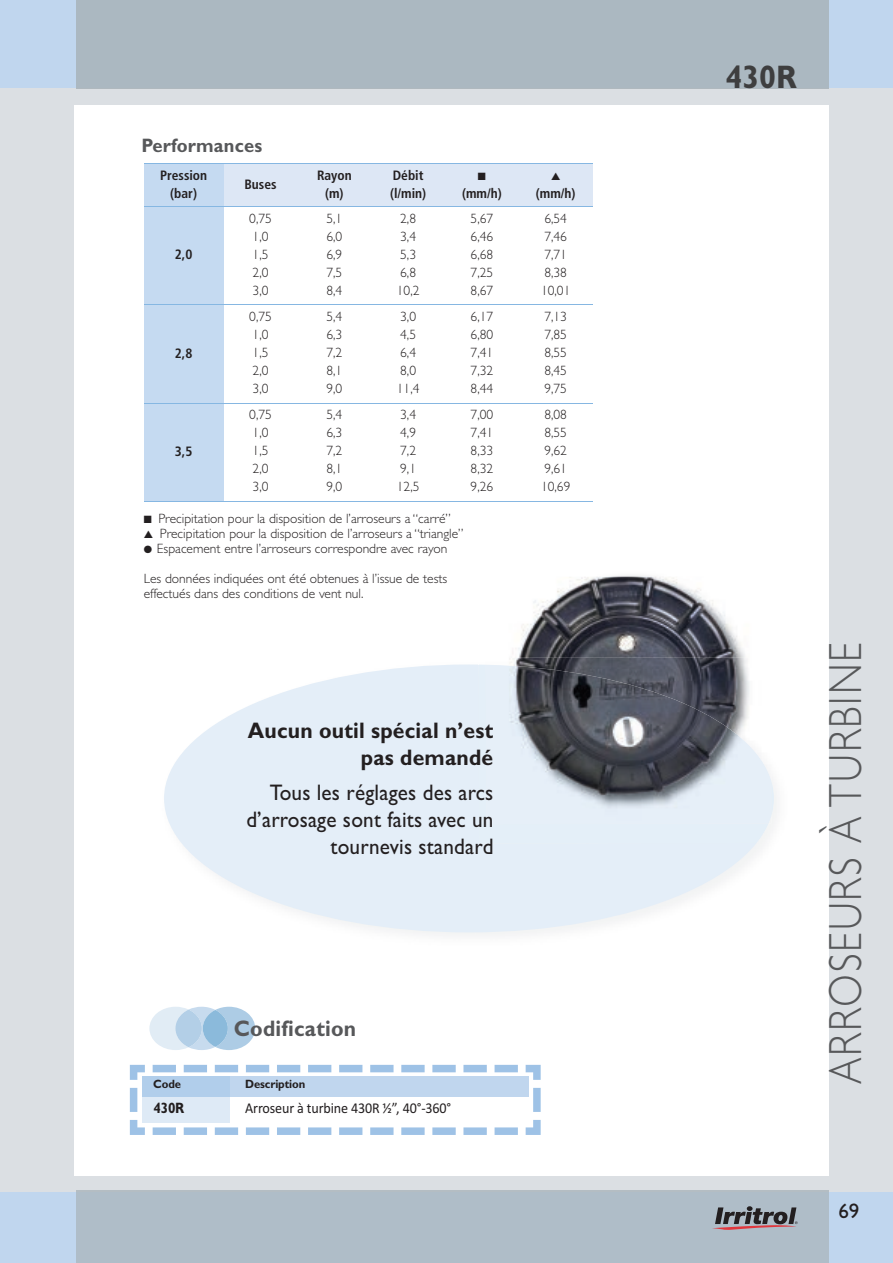
<style>
.page{position:relative;width:893px;height:1263px;background:#dbdfe3}
.page>*{position:absolute;margin:0;border:0;box-sizing:border-box;transform-origin:0 0}
.t1{font:300 46.65px "Gill Sans";letter-spacing:.05em;color:#57585a;scale:.85 1}
.t2{font:700 32.7px "Gill Sans";color:#3e3e3f;scale:.94 1}
.t3{font:22.5px/27px "Gill Sans";letter-spacing:.01em;color:#231f20;text-align:right;scale:.94 1}
.t4{font:700 22.5px/27px "Gill Sans";letter-spacing:.01em;color:#231f20;text-align:right;scale:.94 1}
.t5{font:700 22.5px "Gill Sans";letter-spacing:.01em;color:#57585a;scale:.94 1}
.t6{font:21px "Gill Sans";color:#231f20}
.t7{font:700 19.5px "Gill Sans";letter-spacing:.01em;color:#57585a;scale:.94 1}
.t8{font:15px "Calibri";letter-spacing:-.01em;color:#231f20;scale:.94 1}
.t9{font:700 15px "Gill Sans";color:#231f20;scale:.9 1}
.t10{font:300 13.5px/18px "Gill Sans";color:#231f20}
.t11{font:700 condensed 13.5px/18px "Frutiger";color:#231f20;text-align:center}
.t12{font:700 12px "Gill Sans";letter-spacing:-.01em;color:#231f20;scale:.94 1}
.t13{font:10.5px "Zapf Dingbats";color:#231f20}
</style>
<div class="page">
<div style="left:0;top:0;width:893px;height:88px;background:#c0d6ee"></div>
<div style="left:0;top:1192px;width:893px;height:71px;background:#c0d6ee"></div>
<hr style="left:77px;top:1191px;width:752px;height:1px;background:#b4bdc3">
<div style="left:77px;top:1192px;width:752px;height:71px;background:#afbdc8"></div>
<hr style="left:77px;top:88px;width:752px;height:1px;background:#afb8be">
<div style="left:77px;top:0;width:752px;height:88px;background:#abb8c1"></div>
<svg style="left:712px;top:1206px;width:86px;height:24px"></svg>
<div style="left:75px;top:105px;width:754px;height:1071px;background:#fff"></div>
<svg style="left:164px;top:664px;width:593px;height:268px;fill:#e4eef8"></svg>
<svg style="left:130px;top:1065px;width:411px;height:70px"></svg>
<div style="left:142px;top:1076px;width:387px;height:21px;background:#c0d6ee"></div>
<div style="left:142px;top:1097px;width:88px;height:25px;background:#deeaf6"></div>
<div style="left:142px;top:1076px;width:88px;height:21px;background:#b1ceeb"></div>
<svg style="left:149px;top:1007px;width:106px;height:43px;background:#c2d9eb"></svg>
<div style="left:144px;top:163px;width:80px;height:44px;background:#c5daf1"></div>
<div style="left:224px;top:163px;width:73px;height:44px;background:#dde7f5"></div>
<div style="left:297px;top:163px;width:74px;height:44px;background:#dde7f5"></div>
<div style="left:371px;top:163px;width:74px;height:44px;background:#dde7f5"></div>
<div style="left:445px;top:163px;width:74px;height:44px;background:#dde7f5"></div>
<div style="left:519px;top:163px;width:74px;height:44px;background:#dde7f5"></div>
<div style="left:144px;top:207px;width:80px;height:98px;background:#c5daf1"></div>
<div style="left:144px;top:305px;width:80px;height:98px;background:#c5daf1"></div>
<div style="left:144px;top:403px;width:80px;height:98px;background:#c5daf1"></div>
<hr style="left:144px;top:163px;width:449px;height:1px;background:#86b7e2">
<hr style="left:144px;top:206px;width:449px;height:1px;background:#86b7e2">
<hr style="left:144px;top:305px;width:449px;height:1px;background:#86b7e2">
<hr style="left:144px;top:403px;width:449px;height:1px;background:#86b7e2">
<hr style="left:144px;top:501px;width:449px;height:1px;background:#86b7e2">
<img style="left:771px;top:781px;width:3px;height:35px">
<div style="left:479px;top:665px;width:289px;height:178px;background:#e4eff8"></div>
<img style="left:486px;top:576px;width:271px;height:89px">
<img style="left:486px;top:665px;width:285px;height:159px">
<h3 class="t7" style="left:142px;top:138px;width:130px">Performances</h3>
<p class="t11" style="left:160px;top:167px;width:49px">Pression (bar)</p>
<p class="t11" style="left:244px;top:176px;width:34px">Buses</p>
<p class="t11" style="left:317px;top:167px;width:36px">Rayon (m)</p>
<p class="t11" style="left:390px;top:167px;width:38px;text-align:left">Débit (l/min)</p>
<p class="t13" style="left:478px;top:170px;width:9px">■</p>
<p class="t11" style="left:462px;top:185px;width:41px">(mm/h)</p>
<p class="t11" style="left:536px;top:185px;width:41px">(mm/h)</p>
<p class="t11" style="left:175px;top:247px;width:19px">2,0</p>
<p class="t11" style="left:175px;top:345px;width:19px">2,8</p>
<p class="t10" style="left:249px;top:210px;width:24px">0,75<br>1,0<br>1,5<br>2,0<br>3,0</p>
<p class="t10" style="left:326px;top:210px;width:17px;text-align:justify">5,1<br>6,0<br>6,9<br>7,5<br>8,4</p>
<p class="t10" style="left:397px;top:210px;width:24px">2,8<br>3,4<br>5,3<br>6,8<br>10,2</p>
<p class="t10" style="left:471px;top:210px;width:24px;text-align:justify">5,67<br>6,46<br>6,68<br>7,25<br>8,67</p>
<p class="t10" style="left:541px;top:210px;width:31px">6,54<br>7,46<br>7,71<br>8,38<br>10,01</p>
<p class="t10" style="left:249px;top:309px;width:24px">0,75<br>1,0<br>1,5<br>2,0<br>3,0</p>
<p class="t10" style="left:326px;top:309px;width:17px;text-align:justify">5,4<br>6,3<br>7,2<br>8,1<br>9,0</p>
<p class="t10" style="left:397px;top:309px;width:24px">3,0<br>4,5<br>6,4<br>8,0<br>11,4</p>
<p class="t10" style="left:471px;top:309px;width:24px;text-align:justify">6,17<br>6,80<br>7,41<br>7,32<br>8,44</p>
<p class="t10" style="left:544px;top:309px;width:24px;text-align:justify">7,13<br>7,85<br>8,55<br>8,45<br>9,75</p>
<p class="t10" style="left:249px;top:407px;width:24px">0,75<br>1,0<br>1,5<br>2,0<br>3,0</p>
<p class="t10" style="left:326px;top:407px;width:17px;text-align:justify">5,4<br>6,3<br>7,2<br>8,1<br>9,0</p>
<p class="t10" style="left:397px;top:407px;width:24px">3,4<br>4,9<br>7,2<br>9,1<br>12,5</p>
<p class="t10" style="left:471px;top:407px;width:24px;text-align:justify">7,00<br>7,41<br>8,33<br>8,32<br>9,26</p>
<p class="t10" style="left:541px;top:407px;width:31px">8,08<br>8,55<br>9,62<br>9,61<br>10,69</p>
<p class="t10" style="left:144px;top:511px;width:309px">■ Precipitation pour la disposition de l’arroseurs a “carré”</p>
<p class="t10" style="left:144px;top:526px;width:321px">▲ Precipitation pour la disposition de l’arroseurs a “triangle”</p>
<p class="t10" style="left:144px;top:541px;width:305px">● Espacement entre l’arroseurs correspondre avec rayon</p>
<p class="t10" style="left:144px;top:572px;width:305px;line-height:15px">Les données indiquées ont été obtenues à l’issue de tests effectués dans des conditions de vent nul.</p>
<p class="t11" style="left:175px;top:443px;width:19px">3,5</p>
<h3 class="t4" style="left:248px;top:718px;width:263px">Aucun outil spécial n’est pas demandé</h3>
<h3 class="t3" style="left:246px;top:779px;width:264px">Tous les réglages des arcs d’arrosage sont faits avec un tournevis standard</h3>
<p class="t12" style="left:153px;top:1080px;width:31px">Code</p>
<p class="t9" style="left:153px;top:1102px;width:36px">430R</p>
<h3 class="t5" style="left:234px;top:1020px;width:132px">Codification</h3>
<p class="t12" style="left:245px;top:1080px;width:65px">Description</p>
<p class="t8" style="left:245px;top:1099px;width:221px">Arroseur à turbine 430R ½”, 40°-360°</p>
<h2 class="t2" style="left:725px;top:65px;width:78px">430R</h2>
<h1 class="t1" style="left:828px;top:1084px;width:522px;rotate:-90deg">ARROSEURS À TURBINE</h1>
<h3 class="t6" style="left:838px;top:1198px;width:22px">69</h3>
</div>
